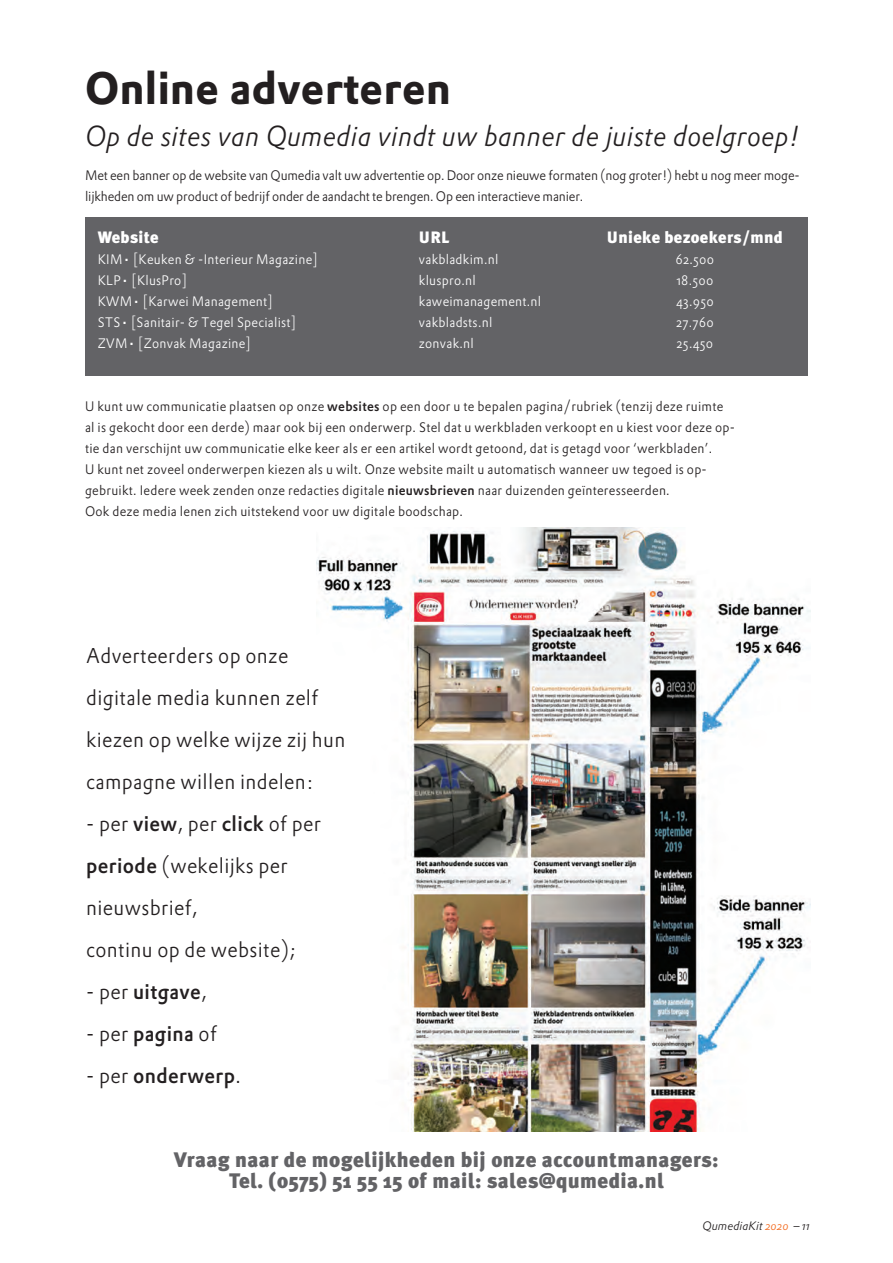
<style>
.page{position:relative;width:893px;height:1263px;background:#fff}
.page>*{position:absolute;margin:0;border:0;box-sizing:border-box;transform-origin:0 0}
.t1{font:700 44.55px "DTL Prokyon ST";letter-spacing:.01em;color:#231f20;scale:.96 1}
.t2{font:italic 28.35px "DTL Prokyon ST Light";letter-spacing:.01em;color:#231f20;scale:.96 1}
.t3{font:21px/42px "DTL Prokyon ST Light";letter-spacing:.02em;color:#231f20;scale:.94 1}
.t4{font:900 21px/21px "Meta Plus";letter-spacing:.02em;color:#636366;text-align:center}
.t5{font:21px "DTL Prokyon ST Medium";letter-spacing:.02em;color:#231f20;scale:.94 1}
.t6{font:900 16.5px "Meta Plus";letter-spacing:.02em;color:#fff}
.t7{font:13.5px/21px "DTL Prokyon ST Light";letter-spacing:.02em;color:#231f20;scale:.94 1}
.t8{font:13.5px "DTL Prokyon ST Light";letter-spacing:.02em;color:#fff;scale:.94 1}
.t9{font:13.5px/21px "DTL Prokyon ST Light";letter-spacing:-.01em;color:#231f20;scale:.94 1}
.t10{font:italic 12px "DTL Prokyon ST Light";color:#231f20}
.s1{font-family:"DTL Prokyon ST Medium"}
.s2{font-family:"DTL Prokyon ST Light"}
.s3{color:#f36c21}
</style>
<div class="page">
<div style="left:85px;top:217px;width:723px;height:159px;background:#636366"></div>
<img style="left:317px;top:527px;width:494px;height:604px">
<h1 class="t1" style="left:85px;top:58px;width:383px">Online adverteren</h1>
<h2 class="t2" style="left:86px;top:118px;width:745px">Op de sites van Qumedia vindt uw banner de juiste doelgroep!</h2>
<p class="t9" style="left:85px;top:164px;width:762px">Met een banner op de website van Qumedia valt uw advertentie op. Door onze nieuwe formaten (nog groter!) hebt u nog meer moge&shy;lijkheden om uw product of bedrijf onder de aandacht te brengen. Op een interactieve manier.</p>
<p class="t6" style="left:98px;top:228px;width:62px">Website</p>
<p class="t6" style="left:419px;top:228px;width:32px">URL</p>
<p class="t6" style="left:607px;top:228px;width:177px">Unieke bezoekers/mnd</p>
<p class="t8" style="left:98px;top:250px;width:235px">KIM• [Keuken &amp; -Interieur Magazine]</p>
<p class="t8" style="left:419px;top:250px;width:86px">vakbladkim.nl</p>
<p class="t8" style="left:675px;top:250px;width:43px">62.500</p>
<p class="t8" style="left:98px;top:271px;width:96px">KLP• [KlusPro]</p>
<p class="t8" style="left:419px;top:271px;width:62px">kluspro.nl</p>
<p class="t8" style="left:676px;top:271px;width:41px">18.500</p>
<p class="t8" style="left:98px;top:292px;width:187px">KWM• [Karwei Management]</p>
<p class="t8" style="left:419px;top:292px;width:132px">kaweimanagement.nl</p>
<p class="t8" style="left:676px;top:292px;width:42px">43.950</p>
<p class="t8" style="left:98px;top:313px;width:212px">STS• [Sanitair- &amp; Tegel Specialist]</p>
<p class="t8" style="left:419px;top:313px;width:80px">vakbladsts.nl</p>
<p class="t8" style="left:676px;top:313px;width:42px">27.760</p>
<p class="t8" style="left:98px;top:334px;width:164px">ZVM• [Zonvak Magazine]</p>
<p class="t8" style="left:419px;top:334px;width:60px">zonvak.nl</p>
<p class="t8" style="left:677px;top:334px;width:41px">25.450</p>
<p class="t7" style="left:85px;top:395px;width:693px">U kunt uw communicatie plaatsen op onze <span class="s1">websites</span> op een door u te bepalen pagina/rubriek (tenzij deze ruimte al is gekocht door een derde) maar ook bij een onderwerp. Stel dat u werkbladen verkoopt en u kiest voor deze op&shy;tie dan verschijnt uw communicatie elke keer als er een artikel wordt getoond, dat is getagd voor ‘werkbladen’.<br>U kunt net zoveel onderwerpen kiezen als u wilt. Onze website mailt u automatisch wanneer uw tegoed is op&shy;gebruikt. Iedere week zenden onze redacties digitale <span class="s1">nieuwsbrieven</span> naar duizenden geïnteresseerden.<br>Ook deze media lenen zich uitstekend voor uw digitale boodschap.</p>
<h3 class="t3" style="left:86px;top:634px;width:277px">Adverteerders op onze digitale media kunnen zelf kiezen op welke wijze zij hun campagne willen indelen:</h3>
<h3 class="t3" style="left:86px;top:802px;width:251px">- per <span class="s1">view</span>, per <span class="s1">click</span> of per <span class="s1">periode</span> (wekelijks per nieuwsbrief,<br>continu op de website);</h3>
<h3 class="t5" style="left:86px;top:978px;width:130px"><span class="s2">- per</span> uitgave<span class="s2">,</span></h3>
<h3 class="t3" style="left:86px;top:1012px;width:141px">- per <span class="s1">pagina</span> of</h3>
<h3 class="t5" style="left:86px;top:1062px;width:166px"><span class="s2">- per</span> onderwerp<span class="s2">.</span></h3>
<h3 class="t4" style="left:174px;top:1149px;width:546px">Vraag naar de mogelijkheden bij onze accountmanagers:<br>Tel. (0575) 51 55 15 of mail: sales@qumedia.nl</h3>
<p class="t10" style="left:703px;top:1218px;width:109px">QumediaKit <span class="s3">2020</span> – 11</p>
</div>
